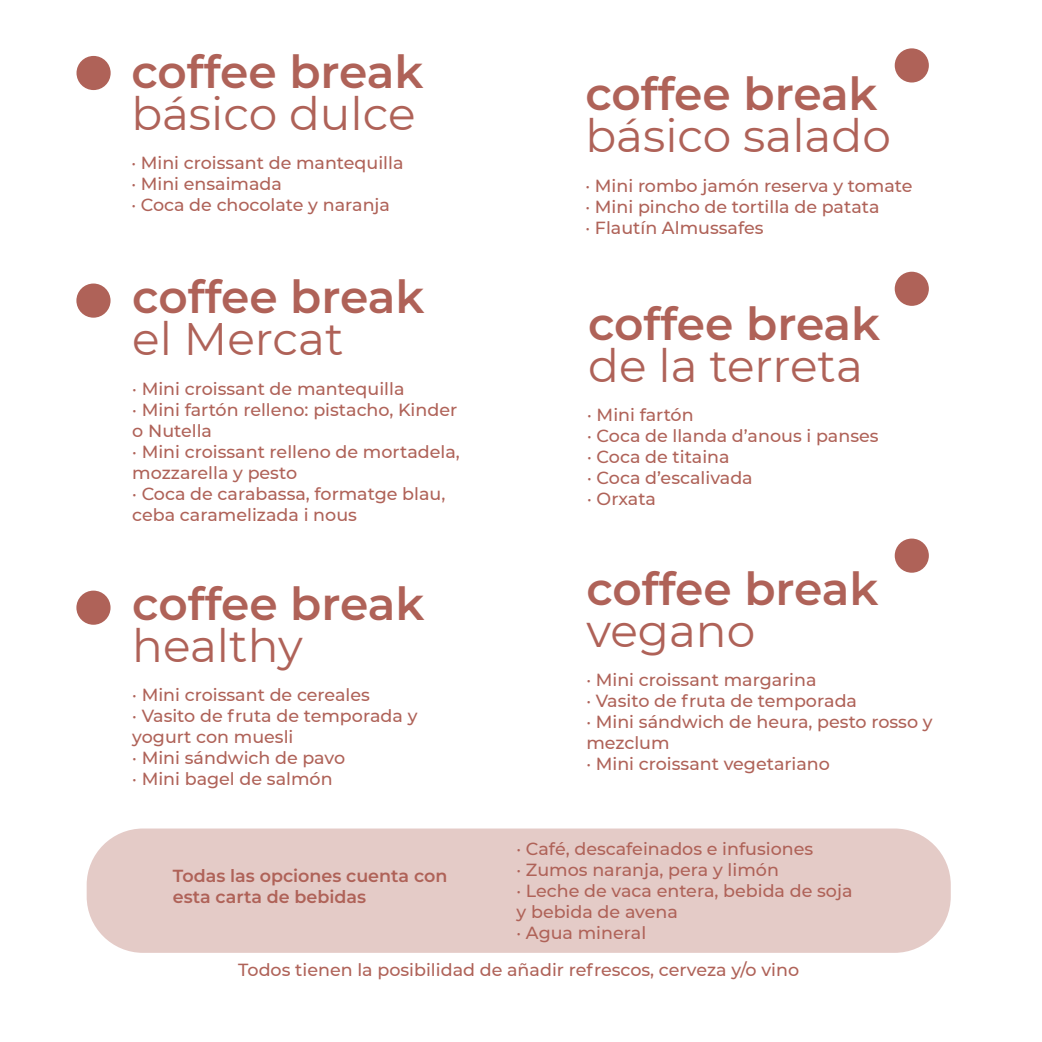
<style>
.page{position:relative;width:1042px;height:1042px;background:#fff}
.page>*{position:absolute;margin:0;border:0;box-sizing:border-box;transform-origin:0 0}
.t1{font:600 45.5px "Montserrat";color:#af6258}
.t2{font:45.5px "Montserrat";color:#af6258}
.t3{font:500 17.5px/21px "Montserrat";color:#af6258}
.t4{font:600 17.5px/21px "Montserrat";color:#af6258}
</style>
<div class="page">
<div style="left:87px;top:828px;width:864px;height:125px;background:#e4cbc7;border-radius:56px"></div>
<div style="left:76px;top:56px;width:35px;height:34px;background:#af6258;border-radius:50%"></div>
<div style="left:895px;top:48px;width:34px;height:34px;background:#af6258;border-radius:50%"></div>
<div style="left:76px;top:283px;width:35px;height:35px;background:#af6258;border-radius:50%"></div>
<div style="left:76px;top:590px;width:35px;height:35px;background:#af6258;border-radius:50%"></div>
<div style="left:895px;top:272px;width:34px;height:34px;background:#af6258;border-radius:50%"></div>
<div style="left:895px;top:538px;width:34px;height:35px;background:#af6258;border-radius:50%"></div>
<h1 class="t1" style="left:131px;top:41px;width:293px">coffee break</h1>
<h1 class="t2" style="left:131px;top:82px;width:286px">básico dulce</h1>
<p class="t3" style="left:131px;top:152px;width:274px">· Mini croissant de mantequilla · Mini ensaimada<br>· Coca de chocolate y naranja</p>
<h1 class="t1" style="left:132px;top:267px;width:293px">coffee break</h1>
<h1 class="t2" style="left:132px;top:308px;width:213px">el Mercat</h1>
<p class="t3" style="left:132px;top:377px;width:329px">· Mini croissant de mantequilla<br>· Mini fartón relleno: pistacho, Kinder o Nutella<br>· Mini croissant relleno de mortadela, mozzarella y pesto<br>· Coca de carabassa, formatge blau, ceba caramelizada i nous</p>
<h1 class="t1" style="left:132px;top:573px;width:293px">coffee break</h1>
<h1 class="t2" style="left:132px;top:614px;width:172px">healthy</h1>
<p class="t3" style="left:132px;top:683px;width:287px">· Mini croissant de cereales<br>· Vasito de fruta de temporada y yogurt con muesli<br>· Mini sándwich de pavo<br>· Mini bagel de salmón</p>
<p class="t4" style="left:173px;top:864px;width:276px">Todas las opciones cuenta con esta carta de bebidas</p>
<h1 class="t1" style="left:585px;top:64px;width:293px">coffee break</h1>
<h1 class="t2" style="left:585px;top:105px;width:307px">básico salado</h1>
<p class="t3" style="left:585px;top:174px;width:328px">· Mini rombo jamón reserva y tomate · Mini pincho de tortilla de patata<br>· Flautín Almussafes</p>
<h1 class="t1" style="left:588px;top:293px;width:293px">coffee break</h1>
<h1 class="t2" style="left:588px;top:334px;width:276px">de la terreta</h1>
<p class="t3" style="left:587px;top:404px;width:293px">· Mini fartón<br>· Coca de llanda d’anous i panses · Coca de titaina<br>· Coca d’escalivada<br>· Orxata</p>
<h1 class="t1" style="left:586px;top:558px;width:293px">coffee break</h1>
<h1 class="t2" style="left:586px;top:599px;width:170px">vegano</h1>
<p class="t3" style="left:586px;top:669px;width:348px">· Mini croissant margarina<br>· Vasito de fruta de temporada<br>· Mini sándwich de heura, pesto rosso y mezclum<br>· Mini croissant vegetariano</p>
<p class="t3" style="left:516px;top:837px;width:337px">· Café, descafeinados e infusiones<br>· Zumos naranja, pera y limón<br>· Leche de vaca entera, bebida de soja y bebida de avena<br>· Agua mineral</p>
<p class="t3" style="left:238px;top:958px;width:562px">Todos tienen la posibilidad de añadir refrescos, cerveza y/o vino</p>
</div>
